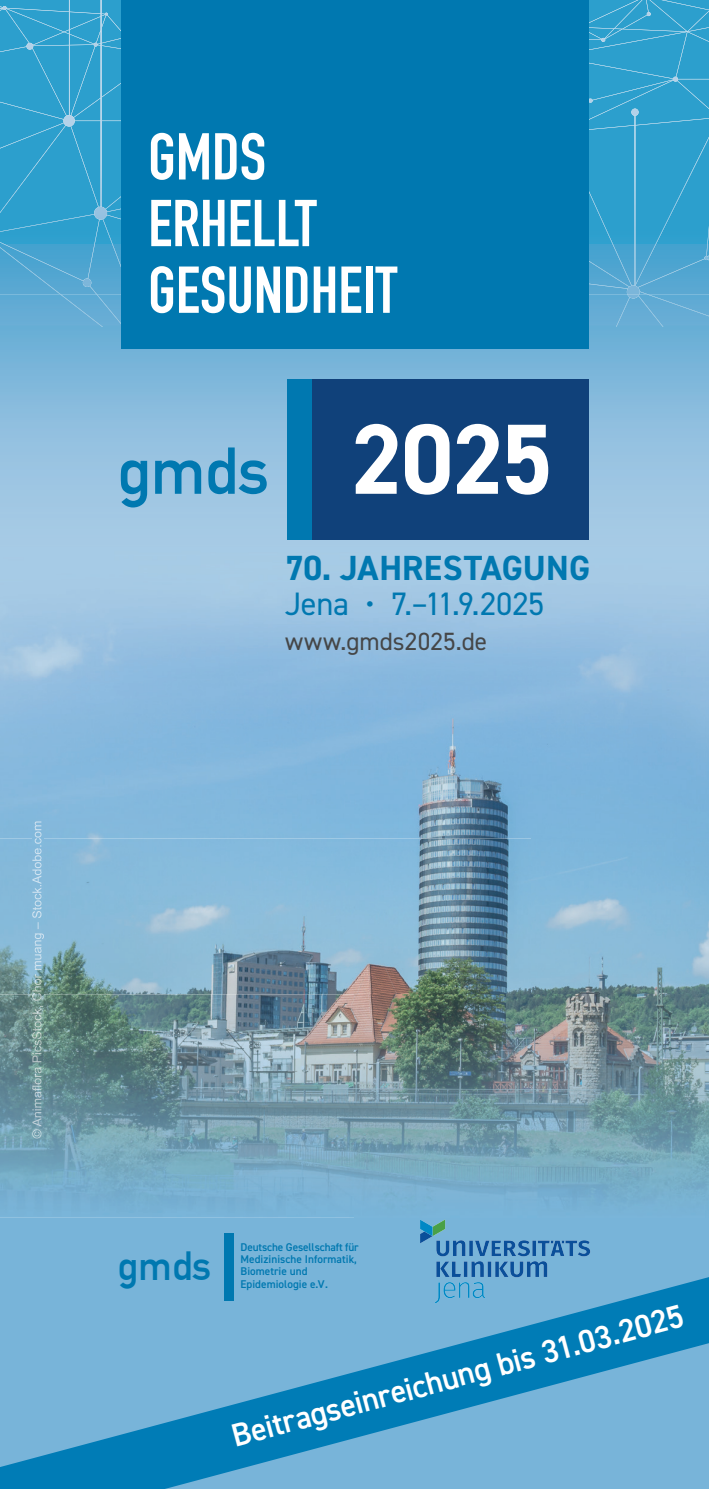
<style>
.page{position:relative;width:709px;height:1489px;background:#fff}
.page>*{position:absolute;margin:0;border:0;box-sizing:border-box;transform-origin:0 0}
.t1{font:700 100px "DIN2014";color:#fff;scale:.96 1}
.t2{font:700 65px/66.5px "DIN Condensed";color:#fff}
.t3{font:700 65px "DIN Alternate";color:#0078b0}
.t4{font:700 39.75px "DIN Alternate";color:#0078b0}
.t5{font:700 35px "DIN2014";color:#0078b0}
.t6{font:600 32.5px "DIN2014";color:#fff}
.t7{font:32.5px "DIN2014";letter-spacing:-.015em;color:#0078b0}
.t8{font:25px "DIN2014";letter-spacing:.005em;color:#454647}
.t9{font:600 11.25px/12.2px "DIN2014";letter-spacing:.005em;color:#0078b0}
</style>
<div class="page">
<img style="left:0;top:294px;width:709px;height:946px">
<div style="left:588px;top:82px;width:121px;height:36px;background:#2c9fcd"></div>
<img style="left:588px;top:118px;width:121px;height:167px">
<img style="left:0;top:232px;width:88px;height:46px">
<img style="left:103px;top:219px;width:17px;height:75px">
<img style="left:88px;top:220px;width:12px;height:74px">
<img style="left:0;top:242px;width:83px;height:52px">
<img style="left:103px;top:294px;width:17px;height:33px">
<img style="left:75px;top:121px;width:45px;height:88px">
<img style="left:0;top:119px;width:63px;height:4px">
<div style="left:0;top:125px;width:99px;height:107px;background:#2c9fcd"></div>
<div style="left:0;top:123px;width:66px;height:90px;background:#2c9fcd"></div>
<img style="left:588px;top:267px;width:40px;height:27px">
<img style="left:588px;top:294px;width:39px;height:33px">
<img style="left:637px;top:259px;width:72px;height:68px">
<img style="left:647px;top:294px;width:62px;height:22px">
<img style="left:706px;top:226px;width:3px;height:29px">
<div style="left:75px;top:47px;width:45px;height:71px;background:#2c9fcd"></div>
<img style="left:67px;top:46px;width:28px;height:69px">
<div style="left:0;top:46px;width:67px;height:69px;background:#2c9fcd"></div>
<img style="left:0;top:102px;width:64px;height:17px">
<img style="left:96px;top:15px;width:24px;height:36px">
<img style="left:588px;top:79px;width:85px;height:21px">
<div style="left:677px;top:42px;width:32px;height:67px;background:#2c9fcd"></div>
<img style="left:588px;top:56px;width:99px;height:23px">
<img style="left:588px;top:32px;width:99px;height:24px">
<img style="left:0;top:11px;width:29px;height:41px">
<img style="left:687px;top:32px;width:22px;height:10px">
<img style="left:588px;top:0;width:61px;height:32px">
<img style="left:0;top:247px;width:61px;height:47px">
<img style="left:60px;top:294px;width:43px;height:33px">
<img style="left:616px;top:297px;width:14px;height:30px">
<img style="left:588px;top:27px;width:13px;height:13px">
<img style="left:649px;top:0;width:60px;height:32px">
<img style="left:604px;top:0;width:44px;height:39px">
<img style="left:6px;top:8px;width:99px;height:37px">
<img style="left:101px;top:0;width:1px;height:207px">
<img style="left:69px;top:0;width:1px;height:115px">
<img style="left:634px;top:116px;width:1px;height:169px">
<svg style="left:631px;top:109px;width:7px;height:7px"></svg>
<svg style="left:627px;top:285px;width:20px;height:13px"></svg>
<svg style="left:94px;top:207px;width:13px;height:13px"></svg>
<svg style="left:83px;top:278px;width:14px;height:16px"></svg>
<svg style="left:26px;top:43px;width:7px;height:7px"></svg>
<svg style="left:63px;top:115px;width:12px;height:11px"></svg>
<svg style="left:601px;top:38px;width:4px;height:4px"></svg>
<svg style="left:588px;top:99px;width:4px;height:4px"></svg>
<svg style="left:646px;top:12px;width:4px;height:4px"></svg>
<svg style="left:673px;top:77px;width:5px;height:5px"></svg>
<svg style="left:704px;top:255px;width:5px;height:5px"></svg>
<svg style="left:94px;top:43px;width:4px;height:4px"></svg>
<svg style="left:0;top:6px;width:7px;height:5px"></svg>
<img style="left:32px;top:838px;width:12px;height:156px">
<img style="left:32px;top:994px;width:12px;height:144px">
<img style="left:32px;top:821px;width:12px;height:17px">
<div style="left:120px;top:0;width:468px;height:348px;background:#0078b0"></div>
<div style="left:287px;top:379px;width:25px;height:161px;background:#0078b0"></div>
<div style="left:312px;top:379px;width:276px;height:161px;background:#10417a"></div>
<svg style="left:0;top:1240px;width:709px;height:248px;fill:#78b4d9"></svg>
<div style="left:224px;top:1232px;width:10px;height:68px;background:#0078b0"></div>
<img style="left:435px;top:1281px;width:50px;height:22px">
<img style="left:436px;top:1240px;width:154px;height:37px">
<img style="left:420px;top:1219px;width:25px;height:17px">
<svg style="left:420px;top:1231px;width:12px;height:12px"></svg>
<h2 class="t2" style="left:148px;top:123px;width:250px">GMDS<br>ERHELLT<br>GESUNDHEIT</h2>
<h2 class="t3" style="left:118px;top:421px;width:153px">gmds</h2>
<h1 class="t1" style="left:351px;top:393px;width:212px">2025</h1>
<h3 class="t5" style="left:285px;top:545px;width:307px">70. JAHRESTAGUNG</h3>
<h3 class="t7" style="left:285px;top:584px;width:261px">Jena • 7.–11.9.2025</h3>
<h3 class="t8" style="left:285px;top:626px;width:204px">www.gmds2025.de</h3>
<h3 class="t4" style="left:118px;top:1235px;width:95px">gmds</h3>
<p class="t9" style="left:240px;top:1240px;width:120px">Deutsche Gesellschaft für<br>Medizinische Informatik,<br>Biometrie und<br>Epidemiologie e.V .</p>
<h3 class="t6" style="left:227px;top:1414px;width:468px;rotate:-15deg">Beitragseinreichung bis 31.03.2025</h3>
</div>
